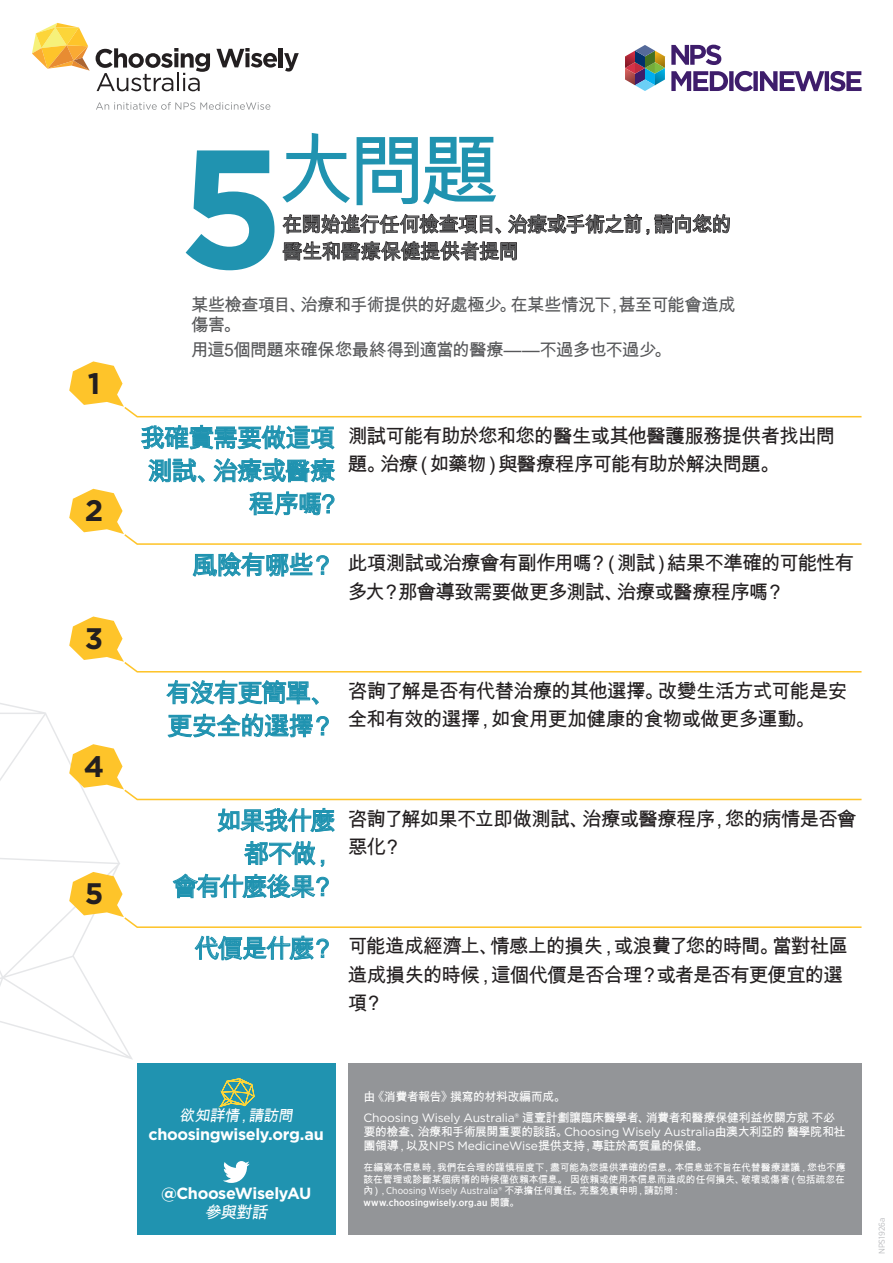
<style>
.page{position:relative;width:893px;height:1263px;background:#fff}
.page>*{position:absolute;margin:0;border:0;box-sizing:border-box;transform-origin:0 0}
.t1{font:79.65px "Arial Unicode MS";color:#2093b0}
.t2{font:700 29.7px "Gotham";color:#231f20}
.t3{font:25.5px/33px "Arial Unicode MS";letter-spacing:-.06em;color:#2093b0;text-align:right}
.t4{font:20.25px/27px "Arial Unicode MS";letter-spacing:-.04em;color:#57585a}
.t5{font:19.8px/28.5px "Arial Unicode MS";letter-spacing:-.045em;color:#231f20}
.t6{font:17.55px/19.8px "Arial Unicode MS";letter-spacing:-.045em;color:#57585a}
.t7{font:700 16.2px/18.6px "Gotham";letter-spacing:-.025em;color:#fff;text-align:center}
.t8{font:15.3px "Arial Unicode MS";color:#fff}
.t9{font:12px/14.2px "Arial Unicode MS";letter-spacing:-.04em;color:#fff}
.t10{font:9.9px/11.6px "Arial Unicode MS";letter-spacing:-.015em;color:#fff;text-align:justify}
.t11{font:500 9.9px "Gotham Narrow";letter-spacing:.015em;color:#fff}
.t12{font:8.55px "Gotham Narrow";color:#bcbdc0}
.s1{font-family:"Arial Unicode MS";font-weight:400}
.s2{font-family:"Gotham"}
.s3{font-family:"Gotham Narrow"}
</style>
<div class="page">
<svg style="left:0;top:703px;width:133px;height:357px"></svg>
<svg style="left:96px;top:48px;width:114px;height:43px"></svg>
<svg style="left:174px;top:53px;width:4px;height:14px"></svg>
<svg style="left:216px;top:48px;width:61px;height:20px"></svg>
<hr style="left:279px;top:48px;width:4px;height:19px;background:#231f20">
<svg style="left:284px;top:53px;width:15px;height:19px"></svg>
<svg style="left:32px;top:23px;width:58px;height:48px"></svg>
<svg style="left:96px;top:102px;width:174px;height:8px"></svg>
<svg style="left:69px;top:744px;width:793px;height:57px"></svg>
<svg style="left:69px;top:616px;width:793px;height:57px"></svg>
<svg style="left:69px;top:361px;width:793px;height:57px"></svg>
<svg style="left:625px;top:45px;width:40px;height:46px"></svg>
<svg style="left:671px;top:45px;width:190px;height:46px"></svg>
<div style="left:137px;top:1063px;width:198px;height:172px;background:#2093b0"></div>
<div style="left:348px;top:1063px;width:513px;height:172px;background:#939598"></div>
<svg style="left:220px;top:1078px;width:34px;height:28px"></svg>
<svg style="left:223px;top:1161px;width:27px;height:22px"></svg>
<svg style="left:141px;top:425px;width:193px;height:24px"></svg>
<svg style="left:148px;top:459px;width:57px;height:24px"></svg>
<svg style="left:214px;top:458px;width:121px;height:24px"></svg>
<svg style="left:69px;top:489px;width:793px;height:56px"></svg>
<svg style="left:193px;top:552px;width:136px;height:25px"></svg>
<svg style="left:166px;top:680px;width:153px;height:25px"></svg>
<svg style="left:168px;top:713px;width:161px;height:24px"></svg>
<svg style="left:217px;top:808px;width:118px;height:24px"></svg>
<svg style="left:69px;top:841px;width:793px;height:88px"></svg>
<svg style="left:195px;top:936px;width:134px;height:24px"></svg>
<svg style="left:283px;top:213px;width:218px;height:21px"></svg>
<svg style="left:508px;top:214px;width:222px;height:21px"></svg>
<svg style="left:283px;top:241px;width:234px;height:20px"></svg>
<svg style="left:186px;top:150px;width:89px;height:120px"></svg>
<p class="t2" style="left:88px;top:364px;width:14px">1</p>
<p class="t2" style="left:85px;top:491px;width:20px">2</p>
<p class="t2" style="left:85px;top:619px;width:20px">3</p>
<p class="t2" style="left:84px;top:746px;width:22px">4</p>
<p class="t2" style="left:85px;top:874px;width:20px">5</p>
<p class="t1" style="left:276px;top:114px;width:225px">大問題</p>
<p class="t4" style="left:282px;top:211px;width:451px">在開始進行任何檢查項目、治療或手術之前，請向您的醫生和醫療保健提供者提問</p>
<p class="t6" style="left:191px;top:294px;width:546px">某些檢查項目、治療和手術提供的好處極少。在某些情況下，甚至可能會造成傷害。</p>
<p class="t6" style="left:191px;top:340px;width:482px">用這5個問題來確保您最終得到適當的醫療——不過多也不過少。</p>
<p class="t3" style="left:140px;top:421px;width:197px">我確實需要做這項測試、治療或醫療程序嗎?</p>
<p class="t3" style="left:192px;top:548px;width:145px">風險有哪些？</p>
<p class="t5" style="left:348px;top:421px;width:489px">測試可能有助於您和您的醫生或其他醫護服務提供者找出問題。治療（如藥物）與醫療程序可能有助於解決問題。</p>
<p class="t5" style="left:348px;top:549px;width:508px">此項測試或治療會有副作用嗎？（測試）結果不準確的可能性有多大？那會導致需要做更多測試、治療或醫療程序嗎？</p>
<p class="t3" style="left:166px;top:676px;width:171px;text-align:left">有沒有更簡單、更安全的選擇？</p>
<p class="t5" style="left:348px;top:676px;width:501px">咨詢了解是否有代替治療的其他選擇。改變生活方式可能是安全和有效的選擇，如食用更加健康的食物或做更多運動。</p>
<p class="t3" style="left:216px;top:804px;width:121px">如果我什麼</p>
<p class="t3" style="left:243px;top:837px;width:93px">都不做，</p>
<p class="t3" style="left:173px;top:870px;width:164px">會有什麼後果？</p>
<p class="t3" style="left:194px;top:931px;width:143px">代價是什麼？</p>
<p class="t5" style="left:348px;top:804px;width:510px">咨詢了解如果不立即做測試、治療或醫療程序，您的病情是否會惡化？</p>
<p class="t5" style="left:348px;top:932px;width:502px">可能造成經濟上、情感上的損失，或浪費了您的時間。當對社區造成損失的時候，這個代價是否合理？或者是否有更便宜的選項？</p>
<p class="t8" style="left:179px;top:1105px;width:119px">欲知詳情，請訪問</p>
<p class="t7" style="left:149px;top:1125px;width:177px">choosingwisely.org.au</p>
<p class="t7" style="left:161px;top:1184px;width:152px">@ChooseWiselyAU<span class="s1">參與對話</span></p>
<p class="t9" style="left:364px;top:1090px;width:204px">由《消費者報告》撰寫的材料改編而成。</p>
<p class="t9" style="left:364px;top:1110px;width:484px"><span class="s2">Choosing Wisely Australia®</span> 這壹計劃讓臨床醫學者、消費者和醫療保健利益攸關方就 不必要的檢查、治療和手術展開重要的談話。<span class="s2">Choosing Wisely Australia</span>由澳大利亞的 醫學院和社團領導，以及<span class="s2">NPS MedicineWise</span>提供支持，專註於高質量的保健。</p>
<p class="t10" style="left:364px;top:1161px;width:483px">在編寫本信息時，我們在合理的謹慎程度下，盡可能為您提供準確的信息。本信息並不旨在代替醫療建議，您也不應該在管理或診斷某個病情的時候僅依賴本信息。 因依賴或使用本信息而造成的任何損失、破壞或傷害（包括疏忽在內），<span class="s3">Choosing Wisely Australia®</span> 不承擔任何責任。完整免責申明，請訪問：</p>
<p class="t11" style="left:364px;top:1196px;width:157px">www.choosingwisely.org.au <span class="s1">閱讀。</span></p>
<p class="t12" style="left:877px;top:1254px;width:38px;rotate:-90deg">NPS1926a</p>
</div>
